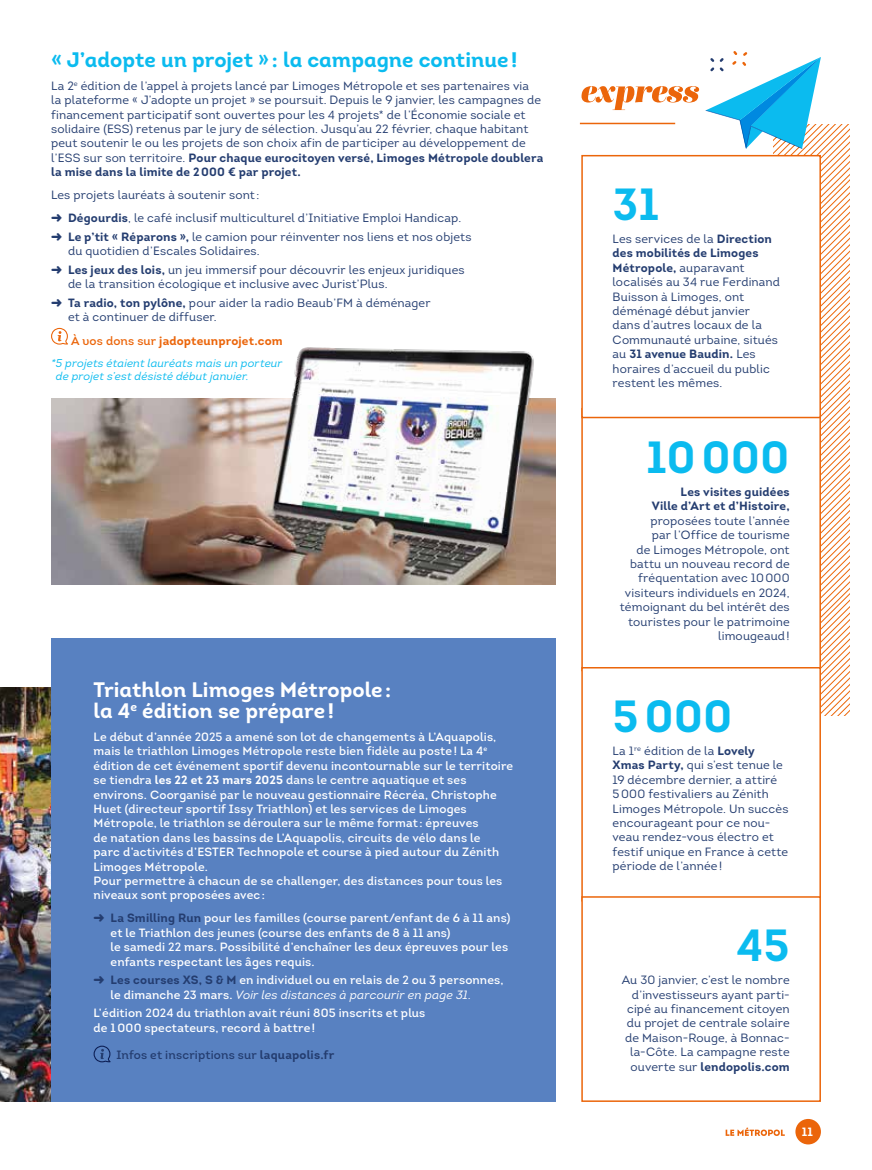
<style>
.page{position:relative;width:872px;height:1170px;background:#fff}
.page>*{position:absolute;margin:0;border:0;box-sizing:border-box;transform-origin:0 0}
.t1{font:45px "Intro Bold Alt";color:#0bbbef}
.t2{font:21px/21px "Intro Bold Alt";color:#fff}
.t3{font:21px "Intro Bold Alt";color:#0bbbef}
.t4{font:12px/14.4px "Intro";letter-spacing:.01em;color:#243d70}
.t5{font:600 12px/14.4px "Intro";letter-spacing:.015em;color:#fff}
.t6{font:700 12px/14.4px "Intro";letter-spacing:.015em;color:#243d70;text-align:right}
.t7{font:12px "Intro Semi Bold Alt";letter-spacing:.01em;color:#243d70}
.t8{font:700 12px "Intro";letter-spacing:.01em;color:#eb650a}
.t9{font:12px "Intro Bold Caps";color:#fff}
.t10{font:italic 11.25px/13.5px "Intro";letter-spacing:.015em;color:#0bbbef}
.s1{font-weight:700}
.s2{font-family:"Intro Semi Bold Alt";font-weight:400}
.s3{color:#243d70}
.s4{font-weight:700;color:#243d70}
.s5{font-weight:400;font-style:italic}
.s6{font-family:"Intro";font-weight:700}
</style>
<div class="page">
<img style="left:0;top:687px;width:51px;height:414px">
<div style="left:51px;top:638px;width:505px;height:463px;background:#5881c1"></div>
<svg style="left:94px;top:1045px;width:17px;height:17px"></svg>
<div style="left:581px;top:667px;width:240px;height:234px;border:2px solid #eb650a"></div>
<div style="left:581px;top:155px;width:240px;height:263px;border:2px solid #eb650a"></div>
<img style="left:51px;top:398px;width:505px;height:186px">
<svg style="left:51px;top:328px;width:17px;height:16px"></svg>
<div style="left:582px;top:896px;width:238px;height:205px;background:#fff"></div>
<div style="left:581px;top:896px;width:240px;height:205px;border:2px solid #eb650a"></div>
<img style="left:286px;top:347px;width:252px;height:57px">
<div style="left:795px;top:1118px;width:26px;height:26px;background:#eb650a;border-radius:50%"></div>
<svg style="left:725px;top:1127px;width:59px;height:8px"></svg>
<svg style="left:581px;top:86px;width:118px;height:24px"></svg>
<hr style="left:580px;top:123px;width:95px;height:1px;background:#eb650a">
<svg style="left:705px;top:51px;width:145px;height:664px"></svg>
<h2 class="t3" style="left:51px;top:46px;width:468px">« J’adopte un projet »: la campagne continue!</h2>
<p class="t4" style="left:51px;top:78px;width:494px">La 2<sup>e</sup> édition de l’appel à projets lancé par Limoges Métropole et ses partenaires via<br>la plateforme « J’adopte un projet » se poursuit. Depuis le 9 janvier, les campagnes de financement participatif sont ouvertes pour les 4 projets* de l’Économie sociale et solidaire (ESS) retenus par le jury de sélection. Jusqu’au 22 février, chaque habitant peut soutenir le ou les projets de son choix afin de participer au développement de l’ESS sur son territoire. <span class="s1">Pour chaque eurocitoyen versé, Limoges Métropole doublera la mise dans la limite de 2000 € par projet.</span></p>
<p class="t4" style="left:51px;top:183px;width:412px;line-height:23px">Les projets lauréats à soutenir sont :<br>➜ <span class="s1">Dégourdis</span>, le café inclusif multiculturel d’Initiative Emploi Handicap.</p>
<p class="t4" style="left:68px;top:229px;width:405px;text-indent:-17px">➜ <span class="s1">Le p’tit « Réparons »,</span> le camion pour réinventer nos liens et nos objets du quotidien d’Escales Solidaires.</p>
<p class="t4" style="left:68px;top:262px;width:398px;text-indent:-17px">➜ <span class="s1">Les jeux des lois,</span> un jeu immersif pour découvrir les enjeux juridiques de la transition écologique et inclusive avec Jurist’Plus.</p>
<p class="t4" style="left:68px;top:295px;width:364px;text-indent:-17px">➜ <span class="s1">Ta radio, ton pylône,</span> pour aider la radio Beaub’FM à déménager et à continuer de diffuser.</p>
<p class="t8" style="left:71px;top:333px;width:213px"><span class="s2">À vos dons sur</span> jadopteunprojet.com</p>
<p class="t10" style="left:56px;top:356px;width:228px;text-indent:-5px">*5 projets étaient lauréats mais un porteur de projet s’est désisté début janvier.</p>
<h2 class="t2" style="left:94px;top:679px;width:299px">Triathlon Limoges Métropole: la 4<sup>e</sup> édition se prépare!</h2>
<p class="t5" style="left:94px;top:729px;width:421px">Le début d’année 2025 a amené son lot de changements à L’Aquapolis, mais le triathlon Limoges Métropole reste bien fidèle au poste! La 4<sup>e </sup>édition de cet événement sportif devenu incontournable sur le territoire se tiendra <span class="s1">les 22 et 23 mars 2025</span> dans le centre aquatique et ses environs. Coorganisé par le nouveau gestionnaire Récréa, Christophe Huet (directeur sportif Issy Triathlon) et les services de Limoges Métropole, le triathlon se déroulera sur le même format : épreuves<br>de natation dans les bassins de L’Aquapolis, circuits de vélo dans le<br>parc d’activités d’ESTER Technopole et course à pied autour du Zénith Limoges Métropole.<br>Pour permettre à chacun de se challenger, des distances pour tous les niveaux sont proposées avec:</p>
<p class="t5" style="left:111px;top:910px;width:401px;text-indent:-17px"><span class="s3">➜</span> <span class="s4">La Smilling Run</span> pour les familles (course parent/enfant de 6 à 11 ans) et le Triathlon des jeunes (course des enfants de 8 à 11 ans)<br>le samedi 22 mars. Possibilité d’enchaîner les deux épreuves pour les enfants respectant les âges requis.</p>
<p class="t5" style="left:111px;top:972px;width:394px;text-indent:-17px"><span class="s3">➜</span> <span class="s4">Les courses XS, S &amp; M</span> en individuel ou en relais de 2 ou 3 personnes, le dimanche 23 mars. <span class="s5">Voir les distances à parcourir en page 31.</span></p>
<p class="t5" style="left:94px;top:1005px;width:333px">L’édition 2024 du triathlon avait réuni 805 inscrits et plus de 1000 spectateurs, record à battre!</p>
<p class="t7" style="left:117px;top:1047px;width:219px">Infos et inscriptions sur <span class="s6">laquapolis.fr</span></p>
<h1 class="t1" style="left:612px;top:175px;width:48px">31</h1>
<p class="t4" style="left:612px;top:231px;width:169px">Les services de la <span class="s1">Direction des mobilités de Limoges<br>Métropole,</span> auparavant localisés au 34 rue Ferdinand<br>Buisson à Limoges, ont déménagé début janvier dans d’autres locaux de la<br>Communauté urbaine, situés au <span class="s1">31 avenue Baudin.</span> Les horaires d’accueil du public restent les mêmes.</p>
<h1 class="t1" style="left:646px;top:428px;width:145px">10000</h1>
<p class="t6" style="left:652px;top:484px;width:139px">Les visites guidées<br>Ville d’Art et d’Histoire,</p>
<p class="t4" style="left:620px;top:513px;width:171px;text-align:right">proposées toute l’année<br>par l’Office de tourisme<br>de Limoges Métropole, ont battu un nouveau record de fréquentation avec 10000 visiteurs individuels en 2024, témoignant du bel intérêt des touristes pour le patrimoine limougeaud!</p>
<h1 class="t1" style="left:612px;top:687px;width:121px">5000</h1>
<p class="t4" style="left:612px;top:743px;width:177px">La 1<sup>re</sup> édition de la <span class="s1">Lovely<br>Xmas Party,</span> qui s’est tenue le<br>19 décembre dernier, a attiré<br>5000 festivaliers au Zénith<br>Limoges Métropole. Un succès encourageant pour ce nou&shy;veau rendez-vous électro et festif unique en France à cette période de l’année!</p>
<h1 class="t1" style="left:736px;top:916px;width:55px">45</h1>
<p class="t4" style="left:621px;top:972px;width:169px;text-align:right">Au 30 janvier, c’est le nombre d’investisseurs ayant parti&shy;cipé au financement citoyen du projet de centrale solaire de Maison-Rouge, à Bonnac&shy;la-Côte. La campagne reste ouverte sur <span class="s1">lendopolis.com</span></p>
<p class="t9" style="left:802px;top:1124px;width:12px">11</p>
</div>
